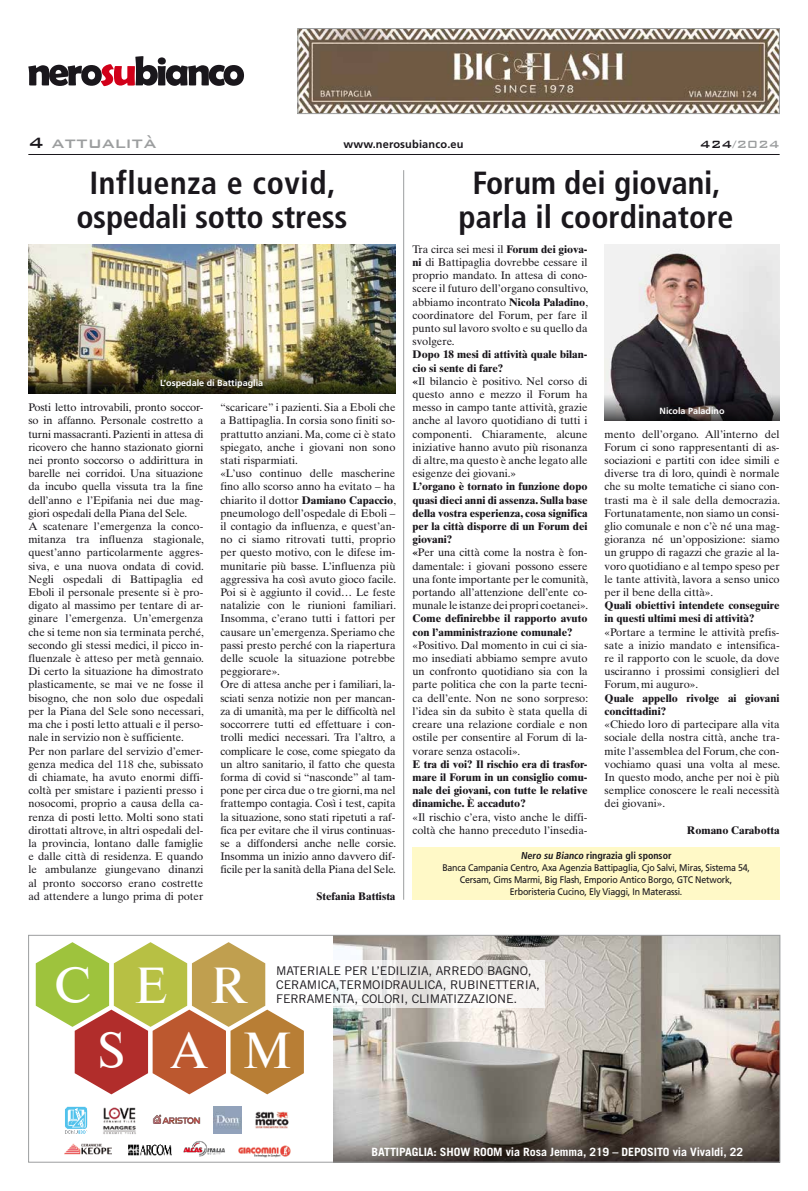
<style>
.page{position:relative;width:808px;height:1191px;background:#fff}
.page>*{position:absolute;margin:0;border:0;box-sizing:border-box;transform-origin:0 0}
.t1{font:48.2px/65px "Times";letter-spacing:.875em;color:#fff}
.t2{font:700 condensed 32px/34px "Frutiger";color:#1a171c;text-align:center}
.t3{font:500 20px "Bank Gothic";color:#9c9e9f}
.t4{font:500 14px "Bank Gothic";color:#9c9e9f}
.t5{font:11.9px/14.1px "Trade Gothic";letter-spacing:-.015em;color:#1a171c;scale:1.05 1}
.t6{font:700 11.4px "Trade Gothic";letter-spacing:-.01em;color:#fff;scale:1.05 1}
.t7{font:11px/13.2px "Times Ten";color:#1a171c}
.t8{font:700 11px/13.2px "Times Ten";color:#1a171c}
.t9{font:700 11px "Frutiger";letter-spacing:.015em;color:#1a171c}
.t10{font:700 condensed 10px "Frutiger";color:#1a171c}
.t11{font:9.6px/12px "Frutiger";letter-spacing:-.02em;color:#1a171c;text-align:center;scale:.92 1}
.t12{font:700 9px "Frutiger";color:#fff}
.s1{color:#1a171c}
.s2{font-weight:700}
</style>
<div class="page">
<hr style="left:28px;top:154px;width:752px;height:1px;background:#1a171c">
<svg style="left:28px;top:56px;width:216px;height:30px"></svg>
<hr style="left:403px;top:170px;width:1px;height:729px;background:#9c9e9f">
<img style="left:333px;top:937px;width:445px;height:223px">
<svg style="left:36px;top:942px;width:268px;height:152px"></svg>
<svg style="left:277px;top:960px;width:267px;height:48px"></svg>
<img style="left:128px;top:1144px;width:44px;height:11px">
<img style="left:152px;top:1114px;width:49px;height:11px">
<img style="left:183px;top:1140px;width:42px;height:17px">
<img style="left:64px;top:1143px;width:47px;height:12px">
<img style="left:255px;top:1111px;width:34px;height:18px">
<img style="left:103px;top:1107px;width:33px;height:27px">
<img style="left:214px;top:1106px;width:27px;height:27px">
<img style="left:65px;top:1106px;width:23px;height:28px">
<img style="left:238px;top:1145px;width:53px;height:13px">
<div style="left:28px;top:935px;width:752px;height:227px;border:1px solid #9c9e9f"></div>
<img style="left:300px;top:30px;width:478px;height:82px">
<div style="left:298px;top:28px;width:482px;height:86px;border:1px solid #9c9e9f"></div>
<img style="left:605px;top:244px;width:175px;height:150px">
<svg style="left:605px;top:394px;width:175px;height:27px;background:#353336"></svg>
<div style="left:413px;top:847px;width:367px;height:52px;background:#fff9c7"></div>
<img style="left:28px;top:244px;width:367px;height:120px">
<img style="left:28px;top:364px;width:367px;height:30px">
<h3 class="t3" style="left:28px;top:127px;width:129px"><span class="s1">4</span> attualità</h3>
<p class="t9" style="left:343px;top:138px;width:122px">www.nerosubianco.eu</p>
<p class="t4" style="left:700px;top:133px;width:81px"><span class="s1">424</span>/2024</p>
<h2 class="t2" style="left:76px;top:166px;width:272px">Influenza e covid, ospedali sotto stress</h2>
<h2 class="t2" style="left:458px;top:166px;width:277px">Forum dei giovani, parla il coordinatore</h2>
<p class="t7" style="left:412px;top:242px;width:177px;text-align:justify">Tra circa sei mesi il <span class="s2">Forum dei giova&shy;ni</span> di Battipaglia dovrebbe cessare il proprio mandato. In attesa di cono&shy;scere il futuro dell’organo consultivo, abbiamo incontrato <span class="s2">Nicola Paladino</span>, coordinatore del Forum, per fare il punto sul lavoro svolto e su quello da svolgere.</p>
<p class="t7" style="left:412px;top:348px;width:177px"><span class="s2">Dopo 18 mesi di attività quale bilan&shy;cio si sente di fare?<br>«</span>Il bilancio è positivo. Nel corso di questo anno e mezzo il Forum ha messo in campo tante attività, grazie anche al lavoro quotidiano di tutti i componenti. Chiaramente, alcune iniziative hanno avuto più risonanza di altre, ma questo è anche legato alle esigenze dei giovani.»</p>
<p class="t7" style="left:412px;top:480px;width:177px"><span class="s2">L’organo è tornato in funzione dopo quasi dieci anni di assenza. Sulla base della vostra esperienza, cosa significa per la città disporre di un Forum dei giovani?<br>«</span>Per una città come la nostra è fon&shy;damentale: i giovani possono essere una fonte importante per le comunità, portando all’attenzione dell’ente co&shy;munale le istanze dei propri coetanei».</p>
<p class="t8" style="left:412px;top:612px;width:177px">Come definirebbe il rapporto avuto con l’amministrazione comunale?</p>
<p class="t7" style="left:412px;top:638px;width:177px;text-align:justify">«Positivo. Dal momento in cui ci sia&shy;mo insediati abbiamo sempre avuto un confronto quotidiano sia con la parte politica che con la parte tecni&shy;ca dell’ente. Non ne sono sorpreso: l’idea sin da subito è stata quella di creare una relazione cordiale e non ostile per consentire al Forum di la&shy;vorare senza ostacoli».</p>
<p class="t8" style="left:412px;top:757px;width:177px;text-align:justify">E tra di voi? Il rischio era di trasfor&shy;mare il Forum in un consiglio comu&shy;nale dei giovani, con tutte le relative dinamiche. È accaduto?</p>
<p class="t7" style="left:412px;top:810px;width:177px">«Il rischio c’era, visto anche le diffi&shy;coltà che hanno preceduto l’insedia-</p>
<p class="t12" style="left:160px;top:377px;width:105px">L’ospedale di Battipaglia</p>
<p class="t7" style="left:28px;top:401px;width:177px">Posti letto introvabili, pronto soccor&shy;so in affanno. Personale costretto a turni massacranti. Pazienti in attesa di ricovero che hanno stazionato giorni nei pronto soccorso o addirittura in barelle nei corridoi. Una situazione da incubo quella vissuta tra la fine dell’anno e l’Epifania nei due mag&shy;giori ospedali della Piana del Sele.<br>A scatenare l’emergenza la conco&shy;mitanza tra influenza stagionale, quest’anno particolarmente aggres&shy;siva, e una nuova ondata di covid.<br>Negli ospedali di Battipaglia ed Eboli il personale presente si è pro&shy;digato al massimo per tentare di ar&shy;ginare l’emergenza. Un’emergenza che si teme non sia terminata perché, secondo gli stessi medici, il picco in&shy;fluenzale è atteso per metà gennaio.<br>Di certo la situazione ha dimostrato plasticamente, se mai ve ne fosse il bisogno, che non solo due ospedali per la Piana del Sele sono necessari, ma che i posti letto attuali e il perso&shy;nale in servizio non è sufficiente.<br>Per non parlare del servizio d’emer&shy;genza medica del 118 che, subissato di chiamate, ha avuto enormi diffi&shy;coltà per smistare i pazienti presso i nosocomi, proprio a causa della ca&shy;renza di posti letto. Molti sono stati dirottati altrove, in altri ospedali del&shy;la provincia, lontano dalle famiglie e dalle città di residenza. E quando le ambulanze giungevano dinanzi al pronto soccorso erano costrette ad attendere a lungo prima di poter</p>
<p class="t7" style="left:220px;top:401px;width:177px">“scaricare” i pazienti. Sia a Eboli che a Battipaglia. In corsia sono finiti so&shy;prattutto anziani. Ma, come ci è stato spiegato, anche i giovani non sono stati risparmiati.<br>«L’uso continuo delle mascherine fino allo scorso anno ha evitato – ha chiarito il dottor <span class="s2">Damiano Capaccio</span>, pneumologo dell’ospedale di Eboli – il contagio da influenza, e quest’an&shy;no ci siamo ritrovati tutti, proprio per questo motivo, con le difese im&shy;munitarie più basse. L’influenza più aggressiva ha così avuto gioco facile.<br>Poi si è aggiunto il covid… Le feste natalizie con le riunioni familiari.<br>Insomma, c’erano tutti i fattori per causare un’emergenza. Speriamo che passi presto perché con la riapertura delle scuole la situazione potrebbe peggiorare».<br>Ore di attesa anche per i familiari, la&shy;sciati senza notizie non per mancan&shy;za di umanità, ma per le difficoltà nel soccorrere tutti ed effettuare i con&shy;trolli medici necessari. Tra l’altro, a complicare le cose, come spiegato da un altro sanitario, il fatto che questa forma di covid si “nasconde” al tam&shy;pone per circa due o tre giorni, ma nel frattempo contagia. Così i test, capita la situazione, sono stati ripetuti a raf&shy;fica per evitare che il virus continuas&shy;se a diffondersi anche nelle corsie.<br>Insomma un inizio anno davvero dif&shy;ficile per la sanità della Piana del Sele.</p>
<p class="t12" style="left:659px;top:405px;width:67px">Nicola Paladino</p>
<p class="t7" style="left:604px;top:427px;width:177px;text-align:justify">mento dell’organo. All’interno del Forum ci sono rappresentanti di as&shy;sociazioni e partiti con idee simili e diverse tra di loro, quindi è normale che su molte tematiche ci siano con&shy;trasti ma è il sale della democrazia.<br>Fortunatamente, non siamo un consi&shy;glio comunale e non c’è né una mag&shy;gioranza né un’opposizione: siamo un gruppo di ragazzi che grazie al la&shy;voro quotidiano e al tempo speso per le tante attività, lavora a senso unico per il bene della città».</p>
<p class="t8" style="left:604px;top:599px;width:177px">Quali obiettivi intendete conseguire in questi ultimi mesi di attività?</p>
<p class="t7" style="left:604px;top:625px;width:177px;text-align:justify">«Portare a termine le attività prefis&shy;sate a inizio mandato e intensifica&shy;re il rapporto con le scuole, da dove usciranno i prossimi consiglieri del Forum, mi auguro».</p>
<p class="t8" style="left:604px;top:691px;width:177px">Quale appello rivolge ai giovani concittadini?</p>
<p class="t7" style="left:604px;top:717px;width:177px;text-align:justify">«Chiedo loro di partecipare alla vita sociale della nostra città, anche tra&shy;mite l’assemblea del Forum, che con&shy;vochiamo quasi una volta al mese.<br>In questo modo, anche per noi è più semplice conoscere le reali necessità dei giovani».</p>
<p class="t8" style="left:687px;top:823px;width:94px">Romano Carabotta</p>
<p class="t10" style="left:521px;top:849px;width:152px">Nero su Bianco ringrazia gli sponsor</p>
<p class="t11" style="left:442px;top:861px;width:336px">Banca Campania Centro, Axa Agenzia Battipaglia, Cjo Salvi, Miras, Sistema 54,<br>Cersam, Cims Marmi, Big Flash, Emporio Antico Borgo, GTC Network,<br>Erboristeria Cucino, Ely Viaggi, In Materassi.</p>
<p class="t8" style="left:316px;top:889px;width:81px">Stefania Battista</p>
<p class="t5" style="left:276px;top:963px;width:253px">MATERIALE PER L’EDILIZIA, ARREDO BAGNO,<br>CERAMICA,TERMOIDRAULICA, RUBINETTERIA,<br>FERRAMENTA, COLORI, CLIMATIZZAZIONE.</p>
<h1 class="t1" style="left:97px;top:952px;width:197px;text-indent:-43px">CER<br>SAM</h1>
<p class="t6" style="left:372px;top:1144px;width:355px">BATTIPAGLIA: SHOW ROOM via Rosa Jemma, 219 – DEPOSITO via Vivaldi, 22</p>
</div>
